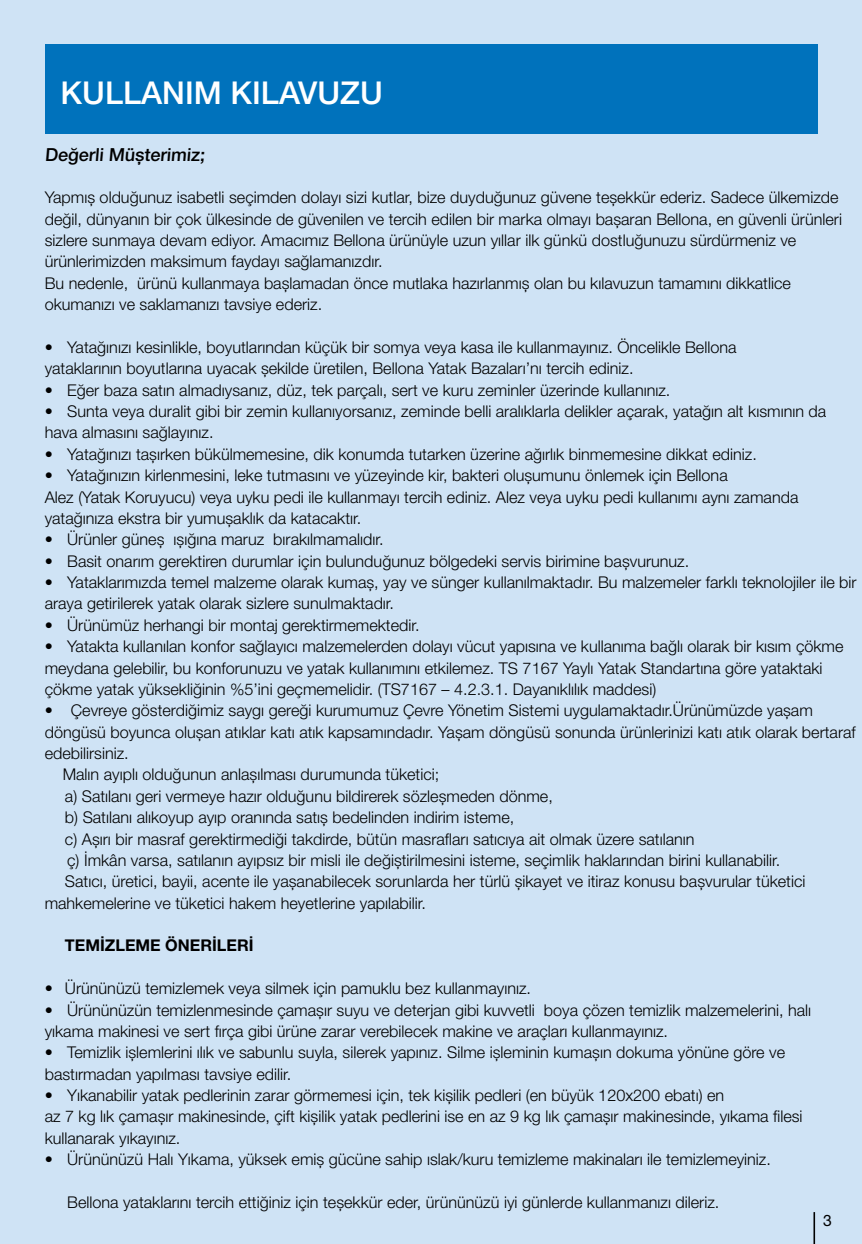
<style>
.page{position:relative;width:862px;height:1244px;background:#fff}
.page>*{position:absolute;margin:0;border:0;box-sizing:border-box;transform-origin:0 0}
.t1{font:500 31.5px "Helvetica Neue LT Pro";color:#fff}
.t2{font:500 18px "Helvetica Neue LT Pro";color:#000}
.t3{font:300 16.2px/21.4px "Helvetica Neue LT Pro";color:#000}
.t4{font:700 16.2px "Helvetica Neue LT Pro";color:#000}
.t5{font:15.75px "Helvetica Neue LT Pro";color:#000}
</style>
<div class="page">
<div style="left:0;top:0;width:861px;height:1244px;background:#cfe3f5"></div>
<hr style="left:813px;top:1212px;width:1px;height:32px;background:#000">
<div style="left:45px;top:45px;width:771px;height:89px;background:#0072bc"></div>
<h1 class="t1" style="left:61px;top:74px;width:323px">KULLANIM KILAVUZU</h1>
<p class="t2" style="left:45px;top:143px;width:163px">Değerli Müşterimiz;</p>
<p class="t3" style="left:45px;top:186px;width:798px">Yapmış olduğunuz isabetli seçimden dolayı sizi kutlar, bize duyduğunuz güvene teşekkür ederiz. Sadece ülkemizde değil, dünyanın bir çok ülkesinde de güvenilen ve tercih edilen bir marka olmayı başaran Bellona, en güvenli ürünleri sizlere sunmaya devam ediyor. Amacımız Bellona ürünüyle uzun yıllar ilk günkü dostluğunuzu sürdürmeniz ve ürünlerimizden maksimum faydayı sağlamanızdır.<br>Bu nedenle, ürünü kullanmaya başlamadan önce mutlaka hazırlanmış olan bu kılavuzun tamamını dikkatlice okumanızı ve saklamanızı tavsiye ederiz.</p>
<p class="t3" style="left:45px;top:336px;width:693px">• Yatağınızı kesinlikle, boyutlarından küçük bir somya veya kasa ile kullanmayınız. Öncelikle Bellona yataklarının boyutlarına uyacak şekilde üretilen, Bellona Yatak Bazaları’nı tercih ediniz.</p>
<p class="t3" style="left:45px;top:379px;width:627px">• Eğer baza satın almadıysanız, düz, tek parçalı, sert ve kuru zeminler üzerinde kullanınız.</p>
<p class="t3" style="left:45px;top:400px;width:782px">• Sunta veya duralit gibi bir zemin kullanıyorsanız, zeminde belli aralıklarla delikler açarak, yatağın alt kısmının da hava almasını sağlayınız.</p>
<p class="t3" style="left:45px;top:443px;width:713px">• Yatağınızı taşırken bükülmemesine, dik konumda tutarken üzerine ağırlık binmemesine dikkat ediniz.</p>
<p class="t3" style="left:45px;top:464px;width:754px">• Yatağınızın kirlenmesini, leke tutmasını ve yüzeyinde kir, bakteri oluşumunu önlemek için Bellona<br>Alez (Yatak Koruyucu) veya uyku pedi ile kullanmayı tercih ediniz. Alez veya uyku pedi kullanımı aynı zamanda yatağınıza ekstra bir yumuşaklık da katacaktır.</p>
<p class="t3" style="left:45px;top:528px;width:340px">• Ürünler güneş ışığına maruz bırakılmamalıdır.</p>
<p class="t3" style="left:45px;top:550px;width:645px">• Basit onarım gerektiren durumlar için bulunduğunuz bölgedeki servis birimine başvurunuz.</p>
<p class="t3" style="left:45px;top:571px;width:813px">• Yataklarımızda temel malzeme olarak kumaş, yay ve sünger kullanılmaktadır. Bu malzemeler farklı teknolojiler ile bir araya getirilerek yatak olarak sizlere sunulmaktadır.</p>
<p class="t3" style="left:45px;top:614px;width:376px">• Ürünümüz herhangi bir montaj gerektirmemektedir.</p>
<p class="t3" style="left:45px;top:635px;width:799px">• Yatakta kullanılan konfor sağlayıcı malzemelerden dolayı vücut yapısına ve kullanıma bağlı olarak bir kısım çökme meydana gelebilir, bu konforunuzu ve yatak kullanımını etkilemez. TS 7167 Yaylı Yatak Standartına göre yataktaki çökme yatak yüksekliğinin %5’ini geçmemelidir. (TS7167 – 4.2.3.1. Dayanıklılık maddesi)</p>
<p class="t3" style="left:45px;top:699px;width:769px">• Çevreye gösterdiğimiz saygı gereği kurumumuz Çevre Yönetim Sistemi uygulamaktadır.Ürünümüzde yaşam</p>
<p class="t3" style="left:45px;top:721px;width:812px">döngüsü boyunca oluşan atıklar katı atık kapsamındadır. Yaşam döngüsü sonunda ürünlerinizi katı atık olarak bertaraf</p>
<p class="t3" style="left:45px;top:742px;width:85px">edebilirsiniz.</p>
<p class="t3" style="left:63px;top:763px;width:378px">Malın ayıplı olduğunun anlaşılması durumunda tüketici;</p>
<p class="t3" style="left:65px;top:785px;width:489px">a) Satılanı geri vermeye hazır olduğunu bildirerek sözleşmeden dönme,</p>
<p class="t3" style="left:65px;top:806px;width:450px">b) Satılanı alıkoyup ayıp oranında satış bedelinden indirim isteme,</p>
<p class="t3" style="left:65px;top:828px;width:630px">c) Aşırı bir masraf gerektirmediği takdirde, bütün masrafları satıcıya ait olmak üzere satılanın</p>
<p class="t3" style="left:67px;top:849px;width:714px">ç) İmkân varsa, satılanın ayıpsız bir misli ile değiştirilmesini isteme, seçimlik haklarından birini kullanabilir.</p>
<p class="t3" style="left:65px;top:870px;width:741px">Satıcı, üretici, bayii, acente ile yaşanabilecek sorunlarda her türlü şikayet ve itiraz konusu başvurular tüketici</p>
<p class="t3" style="left:45px;top:892px;width:382px">mahkemelerine ve tüketici hakem heyetlerine yapılabilir.</p>
<p class="t4" style="left:65px;top:935px;width:190px">TEMİZLEME ÖNERİLERİ</p>
<p class="t3" style="left:45px;top:977px;width:487px">• Ürününüzü temizlemek veya silmek için pamuklu bez kullanmayınız.</p>
<p class="t3" style="left:45px;top:999px;width:767px">• Ürününüzün temizlenmesinde çamaşır suyu ve deterjan gibi kuvvetli boya çözen temizlik malzemelerini, halı yıkama makinesi ve sert fırça gibi ürüne zarar verebilecek makine ve araçları kullanmayınız.</p>
<p class="t3" style="left:45px;top:1041px;width:741px">• Temizlik işlemlerini ılık ve sabunlu suyla, silerek yapınız. Silme işleminin kumaşın dokuma yönüne göre ve bastırmadan yapılması tavsiye edilir.</p>
<p class="t3" style="left:45px;top:1084px;width:759px">• Yıkanabilir yatak pedlerinin zarar görmemesi için, tek kişilik pedleri (en büyük 120x200 ebatı) en<br>az 7 kg lık çamaşır makinesinde, çift kişilik yatak pedlerini ise en az 9 kg lık çamaşır makinesinde, yıkama filesi kullanarak yıkayınız.</p>
<p class="t3" style="left:45px;top:1148px;width:727px">• Ürününüzü Halı Yıkama, yüksek emiş gücüne sahip ıslak/kuru temizleme makinaları ile temizlemeyiniz.</p>
<p class="t3" style="left:67px;top:1191px;width:653px">Bellona yataklarını tercih ettiğiniz için teşekkür eder, ürününüzü iyi günlerde kullanmanızı dileriz.</p>
<p class="t5" style="left:822px;top:1210px;width:10px">3</p>
</div>
